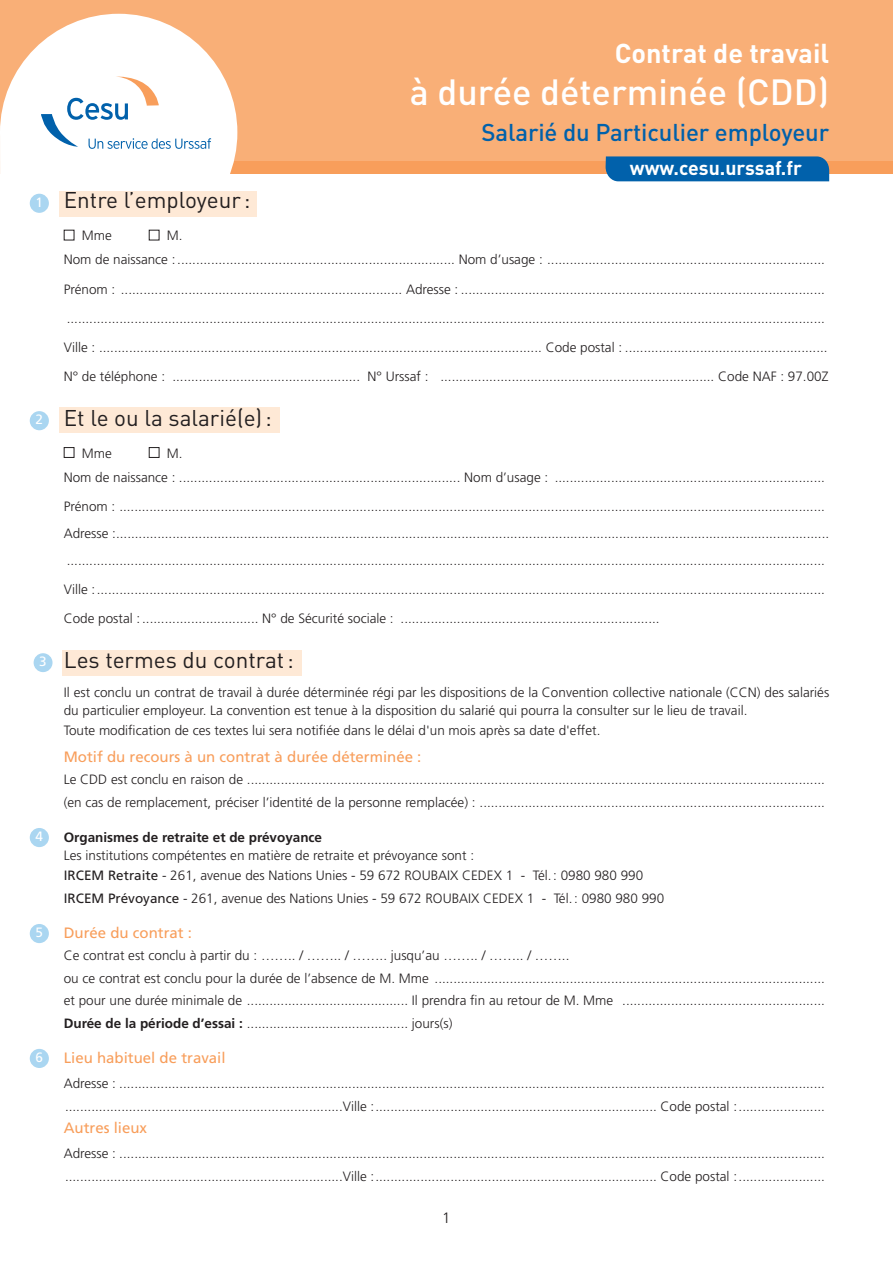
<style>
.page{position:relative;width:893px;height:1263px;background:#fff}
.page>*{position:absolute;margin:0;border:0;box-sizing:border-box;transform-origin:0 0}
.t1{font:500 36px "DINOT";color:#fff}
.t2{font:700 27px "DINOT";color:#fff}
.t3{font:500 24px "DINOT";letter-spacing:-.005em;color:#0161ab}
.t4{font:22.5px "DINOT";color:#231f20}
.t5{font:700 19.5px "DINOT";color:#fff}
.t6{font:15px "Frutiger LT Std";color:#f89e5b}
.t7{font:300 15px "Frutiger LT Std";color:#231f20}
.t8{font:300 13.5px/22.5px "Frutiger LT Std";color:#231f20}
.t9{font:700 13.5px "Frutiger LT Std";color:#231f20}
.t10{font:13.5px "Frutiger LT Std";color:#fff}
.s1{font-family:"Frutiger LT Std";font-size:13.5px;color:#fff}
.s2{font-weight:400}
.s3{font-weight:700}
</style>
<div class="page">
<div style="left:0;top:0;width:893px;height:162px;background:#f9af77"></div>
<div style="left:0;top:162px;width:893px;height:12px;background:#f89e5b"></div>
<div style="left:63px;top:650px;width:239px;height:25px;background:#fee9d6"></div>
<div style="left:59px;top:407px;width:220px;height:25px;background:#fee9d6"></div>
<div style="left:30px;top:411px;width:19px;height:19px;background:#aad6f1;border-radius:50%"></div>
<div style="left:34px;top:653px;width:19px;height:19px;background:#aad6f1;border-radius:50%"></div>
<div style="left:30px;top:828px;width:19px;height:19px;background:#aad6f1;border-radius:50%"></div>
<div style="left:30px;top:924px;width:19px;height:19px;background:#aad6f1;border-radius:50%"></div>
<div style="left:30px;top:1049px;width:19px;height:19px;background:#aad6f1;border-radius:50%"></div>
<svg style="left:0;top:14px;width:237px;height:227px;fill:#fff"></svg>
<svg style="left:41px;top:77px;width:170px;height:72px;background:#e7eef3"></svg>
<div style="left:60px;top:191px;width:197px;height:25px;background:#fee9d6"></div>
<div style="left:30px;top:194px;width:19px;height:19px;background:#aad6f1;border-radius:50%"></div>
<div style="left:64px;top:447px;width:10px;height:11px;border:1px solid #231f20"></div>
<div style="left:149px;top:447px;width:10px;height:11px;border:1px solid #231f20"></div>
<div style="left:606px;top:156px;width:223px;height:25px;background:#0161ab"></div>
<h2 class="t2" style="left:615px;top:43px;width:216px">Contrat de travail</h2>
<h1 class="t1" style="left:410px;top:79px;width:421px">à durée déterminée (CDD)</h1>
<h3 class="t3" style="left:481px;top:124px;width:349px">Salarié du Particulier employeur</h3>
<h3 class="t5" style="left:630px;top:161px;width:173px">www.cesu.urssaf.fr</h3>
<h3 class="t4" style="left:36px;top:192px;width:216px"><span class="s1">1</span> Entre l’employeur :</h3>
<p class="t8" style="left:82px;top:225px;width:31px">Mme</p>
<p class="t8" style="left:64px;top:225px;width:763px;line-height:24px;text-indent:103px">M.<br>Nom de naissance :.......................................................................... Nom d’usage : ..........................................................................</p>
<p class="t8" style="left:64px;top:275px;width:766px;line-height:29.1px">Prénom : ........................................................................... Adresse : ................................................................................................. ..........................................................................................................................................................................................................<br>Ville : ...................................................................................................................... Code postal : ......................................................<br>N° de téléphone : .................................................. N° Urssaf : ......................................................................... Code NAF : 97.00Z</p>
<h3 class="t4" style="left:64px;top:410px;width:210px">Et le ou la salarié(e) :</h3>
<p class="t8" style="left:82px;top:443px;width:31px">Mme</p>
<p class="t10" style="left:36px;top:414px;width:9px">2</p>
<p class="t8" style="left:64px;top:442px;width:763px;line-height:24px;text-indent:103px">M.<br>Nom de naissance : ........................................................................... Nom d’usage : ........................................................................</p>
<p class="t8" style="left:64px;top:494px;width:767px;line-height:27px">Prénom : ............................................................................................................................................................................................<br>Adresse :.............................................................................................................................................................................................. ..........................................................................................................................................................................................................</p>
<p class="t8" style="left:64px;top:576px;width:763px;line-height:29.1px">Ville :..................................................................................................................................................................................................<br>Code postal : ............................... N° de Sécurité sociale : .....................................................................</p>
<h3 class="t4" style="left:64px;top:652px;width:232px">Les termes du contrat :</h3>
<p class="t8" style="left:64px;top:684px;width:767px;line-height:18px">Il est conclu un contrat de travail à durée déterminée régi par les dispositions de la Convention collective nationale (CCN) des salariés du particulier employeur. La convention est tenue à la disposition du salarié qui pourra la consulter sur le lieu de travail.</p>
<p class="t8" style="left:64px;top:720px;width:538px">Toute modification de ces textes lui sera notifiée dans le délai d'un mois après sa date d'effet.</p>
<p class="t6" style="left:64px;top:750px;width:359px">Motif du recours à un contrat à durée déterminée :</p>
<p class="t8" style="left:64px;top:769px;width:763px">Le CDD est conclu en raison de .......................................................................................................................................................... (en cas de remplacement, préciser l’identité de la personne remplacée) : ............................................................................................</p>
<p class="t9" style="left:64px;top:831px;width:260px">Organismes de retraite et de prévoyance</p>
<p class="t8" style="left:64px;top:845px;width:581px;line-height:20.7px">Les institutions compétentes en matière de retraite et prévoyance sont :<br><span class="s2">IRCEM Retraite</span> - 261, avenue des Nations Unies - 59 672 RoUbAIx CEDEx 1 - Tél.: 0980 980 990</p>
<p class="t8" style="left:64px;top:888px;width:602px"><span class="s2">IRCEM Prévoyance</span> - 261, avenue des Nations Unies - 59 672 RoUbAIx CEDEx 1 - Tél.: 0980 980 990</p>
<p class="t6" style="left:64px;top:926px;width:130px">Durée du contrat :</p>
<p class="t8" style="left:64px;top:945px;width:763px">Ce contrat est conclu à partir du : …….. / …….. / …….. jusqu’au …….. / …….. / ……..<br>ou ce contrat est conclu pour la durée de l’absence de M. Mme ........................................................................................................ et pour une durée minimale de ........................................... Il prendra fin au retour de M. Mme ......................................................<br><span class="s3">Durée de la période d’essai :</span> ........................................... jours(s)</p>
<p class="t6" style="left:64px;top:1051px;width:163px">Lieu habituel de travail</p>
<p class="t8" style="left:64px;top:1073px;width:763px">Adresse : ............................................................................................................................................................................................ ..........................................................................Ville :........................................................................... Code postal :.......................</p>
<p class="t6" style="left:64px;top:1121px;width:85px">Autres lieux</p>
<p class="t8" style="left:64px;top:1143px;width:763px">Adresse : ............................................................................................................................................................................................ ..........................................................................Ville :........................................................................... Code postal :.......................</p>
<p class="t10" style="left:39px;top:656px;width:9px">3</p>
<p class="t10" style="left:36px;top:831px;width:9px">4</p>
<p class="t10" style="left:36px;top:927px;width:9px">5</p>
<p class="t10" style="left:36px;top:1052px;width:9px">6</p>
<p class="t7" style="left:442px;top:1212px;width:10px">1</p>
</div>
